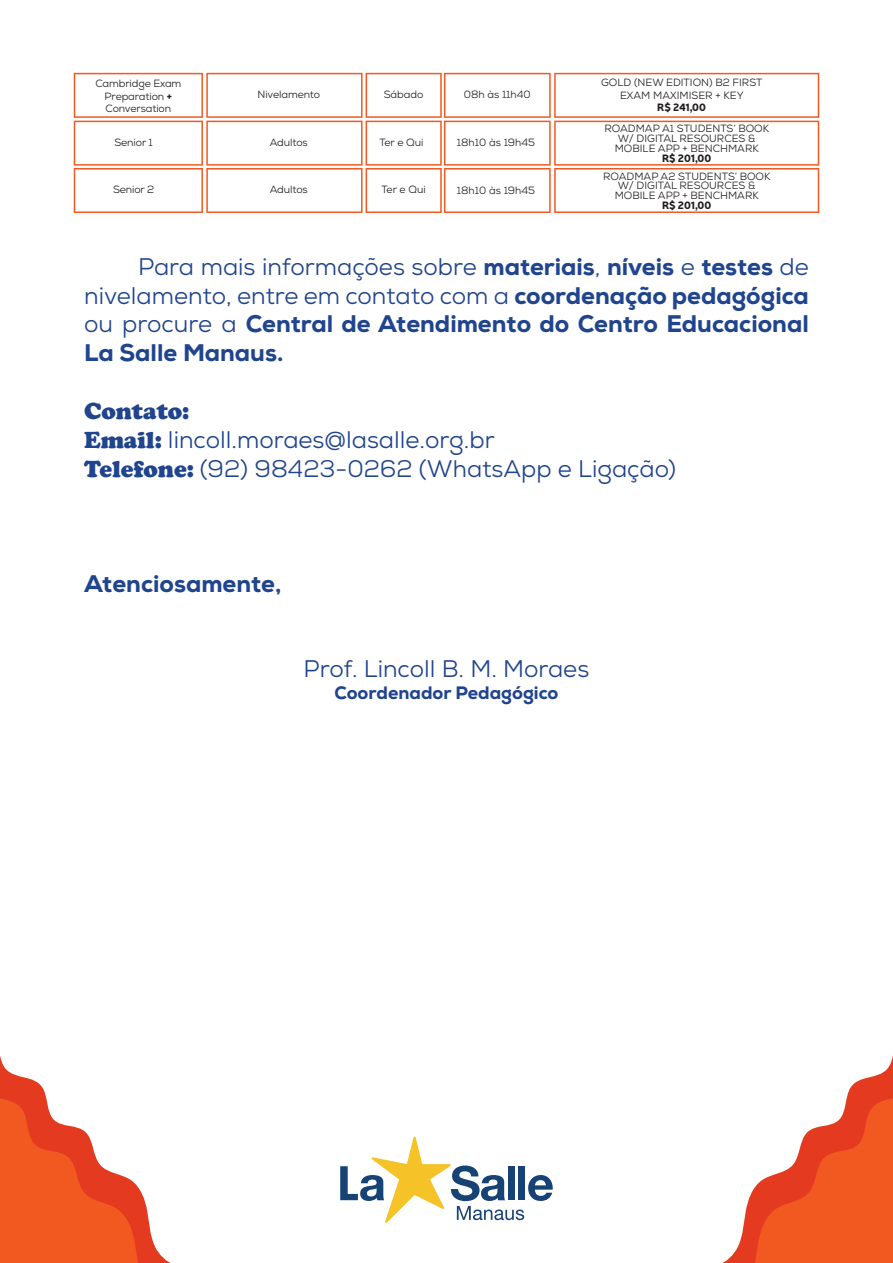
<style>
.page{position:relative;width:893px;height:1263px;background:#fff}
.page>*{position:absolute;margin:0;border:0;box-sizing:border-box;transform-origin:0 0}
.t1{font:800 24px/28.8px "Nexa";color:#20448d;text-align:justify}
.t2{font:24px/28.8px "Nexa";color:#20448d}
.t3{font:900 24px "Cooper";color:#20448d}
.t4{font:800 18px "Nexa";color:#20448d}
.t5{font:10.5px/9.8px "Nexa";color:#231f20;text-align:center}
.t6{font:900 10.5px "Neris";color:#231f20}
.s1{font-weight:800}
.s2{font-weight:400}
.s3{font-family:"Cooper";font-weight:900}
</style>
<div class="page">
<svg style="left:340px;top:1137px;width:213px;height:86px"></svg>
<svg style="left:0;top:1055px;width:171px;height:208px"></svg>
<svg style="left:722px;top:1055px;width:171px;height:208px"></svg>
<svg style="left:74px;top:73px;width:745px;height:140px"></svg>
<p class="t5" style="left:95px;top:77px;width:87px;line-height:12.6px">Cambridge Exam<br>Preparation <span class="s1">+<br></span>Conversation</p>
<p class="t5" style="left:464px;top:90px;width:68px">08h às 11h40</p>
<p class="t5" style="left:257px;top:90px;width:64px">Nivelamento</p>
<p class="t5" style="left:384px;top:90px;width:41px">Sábado</p>
<p class="t5" style="left:114px;top:138px;width:40px">Senior 1</p>
<p class="t5" style="left:270px;top:137px;width:40px">Adultos</p>
<p class="t5" style="left:379px;top:137px;width:46px">Ter e Qui</p>
<p class="t5" style="left:457px;top:138px;width:80px">18h10 às 19h45</p>
<p class="t5" style="left:113px;top:185px;width:43px">Senior 2</p>
<p class="t5" style="left:270px;top:185px;width:40px">Adultos</p>
<p class="t5" style="left:382px;top:185px;width:46px">Ter e Qui</p>
<p class="t5" style="left:457px;top:185px;width:80px">18h10 às 19h45</p>
<p class="t5" style="left:601px;top:76px;width:163px;line-height:12.6px">GOLD (NEW EDITION) B2 FIRST<br>EXAM MAXIMISER + KEY</p>
<p class="t6" style="left:657px;top:100px;width:50px">R$ 241,00</p>
<p class="t5" style="left:604px;top:124px;width:166px">ROADMAP A1 STUDENTS’ BOOK<br>W/ DIGITAL RESOURCES &amp;<br>MOBILE APP + BENCHMARK</p>
<p class="t6" style="left:662px;top:150px;width:51px">R$ 201,00</p>
<p class="t5" style="left:603px;top:171px;width:169px">ROADMAP A2 STUDENTS’ BOOK<br>W/ DIGITAL RESOURCES &amp;<br>MOBILE APP + BENCHMARK</p>
<p class="t6" style="left:662px;top:197px;width:51px">R$ 201,00</p>
<h1 class="t1" style="left:84px;top:252px;width:726px;text-indent:54px"><span class="s2">Para mais informações sobre</span> materiais<span class="s2">,</span> níveis <span class="s2">e</span> testes <span class="s2">de nivelamento, entre em contato com a</span> coordenação pedagógica <span class="s2">ou procure a</span> Central de Atendimento do Centro Educacional La Salle Manaus.</h1>
<h1 class="t3" style="left:84px;top:397px;width:107px">Contato:</h1>
<h1 class="t2" style="left:84px;top:425px;width:593px"><span class="s3">Email:</span> lincoll.moraes@lasalle.org.br<br><span class="s3">Telefone:</span> (92) 98423-0262 (WhatsApp e Ligação)</h1>
<h1 class="t1" style="left:84px;top:569px;width:199px">Atenciosamente,</h1>
<h1 class="t2" style="left:304px;top:655px;width:287px">Prof. Lincoll B. M. Moraes</h1>
<h2 class="t4" style="left:334px;top:681px;width:225px">Coordenador Pedagógico</h2>
</div>
